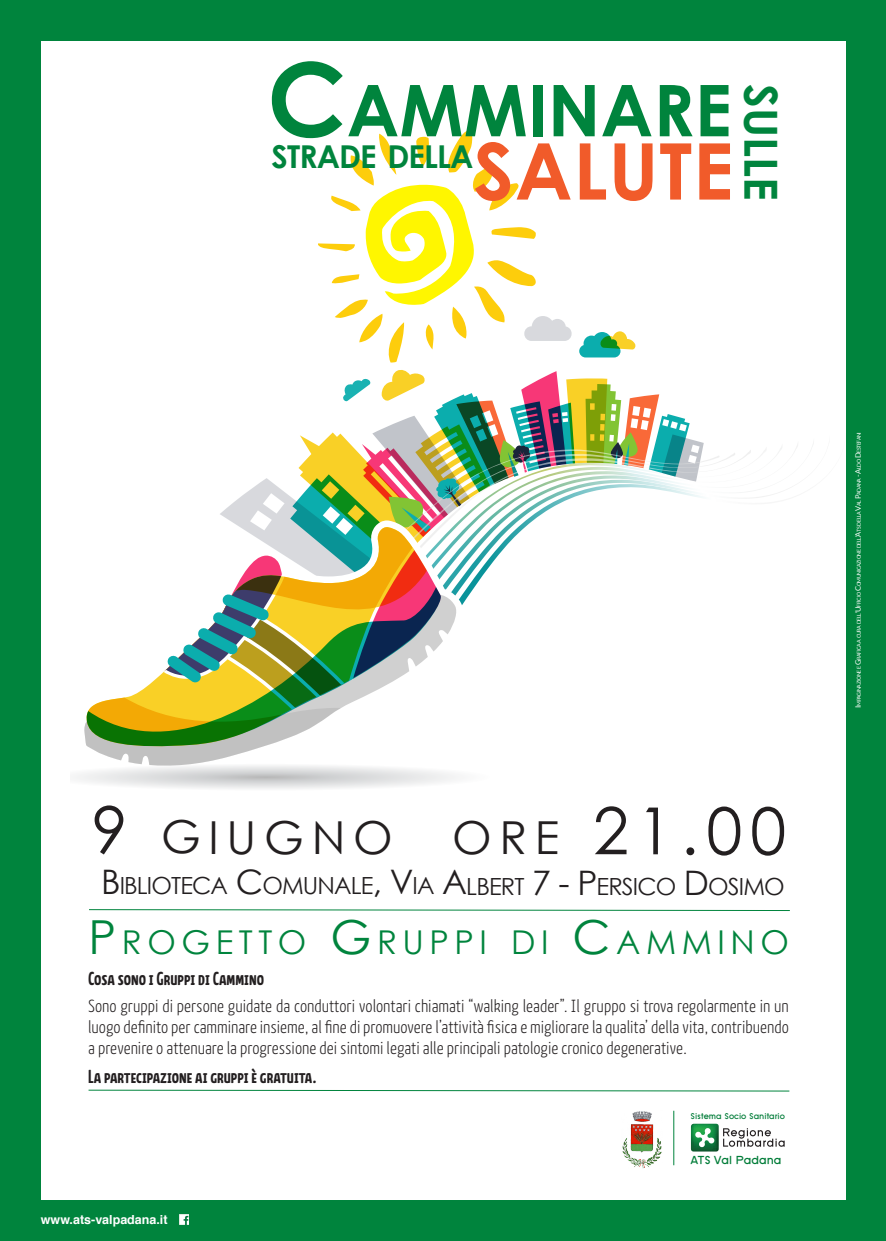
<style>
.page{position:relative;width:886px;height:1241px;background:#fff}
.page>*{position:absolute;margin:0;border:0;box-sizing:border-box;transform-origin:0 0}
.t1{font:700 78.12px "Century Gothic";letter-spacing:.01em;color:#f15b2a}
.t2{font:700 71.31px "Century Gothic";color:#00843d}
.t3{font:700 45.62px "Century Gothic";color:#00843d}
.t4{font:45.5px "Century Gothic";letter-spacing:.17em;color:#231f20}
.t5{font:32.81px "Century Gothic";letter-spacing:.17em;color:#00843d}
.t6{font:700 31.5px "Century Gothic";letter-spacing:-.03em;color:#00843d}
.t7{font:23.62px "Century Gothic";letter-spacing:-.04em;color:#231f20}
.t8{font:700 18.75px "Kava Pro";color:#231f20}
.t9{font:300 17.5px/21px "Kava Pro";color:#231f20;text-align:justify}
.t10{font:700 12.5px "Helvetica";color:#fff}
.t11{font:700 12px "SF Old Republic";color:#007c38}
.t12{font:700 8.69px "SF Old Republic";color:#007c38}
.t13{font:5.25px "Lato";letter-spacing:-.07em;color:#fff}
.s1{font-size:101.88px}
.s2{font-size:65px}
.s3{font-size:33.75px}
.s4{font-size:46.88px}
.s5{font-size:7.5px}
</style>
<div class="page">
<svg style="left:319px;top:130px;width:217px;height:232px"></svg>
<svg style="left:365px;top:185px;width:109px;height:120px"></svg>
<div style="left:0;top:0;width:41px;height:1240px;background:#00843d"></div>
<div style="left:846px;top:0;width:40px;height:1240px;background:#00843d"></div>
<div style="left:0;top:0;width:886px;height:41px;background:#00843d"></div>
<div style="left:0;top:1199px;width:886px;height:41px;background:#00843d"></div>
<svg style="left:691px;top:1123px;width:94px;height:28px"></svg>
<svg style="left:180px;top:1214px;width:9px;height:9px"></svg>
<svg style="left:579px;top:331px;width:57px;height:26px"></svg>
<svg style="left:74px;top:370px;width:677px;height:419px"></svg>
<svg style="left:524px;top:316px;width:47px;height:25px"></svg>
<svg style="left:89px;top:909px;width:701px;height:2px"></svg>
<svg style="left:88px;top:1089px;width:702px;height:2px"></svg>
<hr style="left:673px;top:1110px;width:1px;height:54px;background:#00843d">
<img style="left:622px;top:1111px;width:40px;height:57px">
<p class="t2" style="left:267px;top:65px;width:466px"><span class="s1">C</span>AMMINARE</p>
<p class="t1" style="left:473px;top:122px;width:252px">SALUTE</p>
<p class="t6" style="left:272px;top:136px;width:203px">STRADE DELLA</p>
<p class="t3" style="left:790px;top:84px;width:118px;rotate:90deg">SULLE</p>
<p class="t4" style="left:91px;top:809px;width:696px"><span class="s2">9</span> GIUGNO ORE <span class="s2">21.00</span></p>
<p class="t7" style="left:101px;top:871px;width:685px"><span class="s3">B</span>IBLIOTECA <span class="s3">C</span>OMUNALE<span class="s3">, V</span>IA <span class="s3">A</span>LBERT <span class="s3">7 - P</span>ERSICO <span class="s3">D</span>OSIMO</p>
<p class="t5" style="left:89px;top:921px;width:702px"><span class="s4">P</span>ROGETTO <span class="s4">G</span>RUPP I DI <span class="s4">C</span>AMMINO</p>
<p class="t8" style="left:88px;top:966px;width:177px">Cosa sono i Gruppi di Cammino</p>
<p class="t9" style="left:88px;top:995px;width:702px">Sono gruppi di persone guidate da conduttori volontari chiamati “walking leader”. Il gruppo si trova regolarmente in un luogo definito per camminare insieme, al fine di promuovere l’attività fisica e migliorare la qualita’ della vita, contribuendo a prevenire o attenuare la progressione dei sintomi legati alle principali patologie cronico degenerative.</p>
<p class="t8" style="left:88px;top:1064px;width:230px">La partecipazione ai gruppi è gratuita.</p>
<p class="t10" style="left:41px;top:1208px;width:128px">www.ats-valpadana.it</p>
<p class="t12" style="left:690px;top:1110px;width:96px">Sistema Socio Sanitario</p>
<p class="t11" style="left:691px;top:1153px;width:92px">ATS Val Padana</p>
<p class="t13" style="left:856px;top:707px;width:276px;rotate:-90deg"><span class="s5">I</span>mpagi nazione e <span class="s5">G</span>rafica a cura dell<span class="s5">'U</span> fficio <span class="s5">C</span>omunicazione dell<span class="s5">'A</span>ts della <span class="s5">V</span>al <span class="s5">P</span>adana <span class="s5">- A</span>ldo <span class="s5">D</span>estefani</p>
</div>
